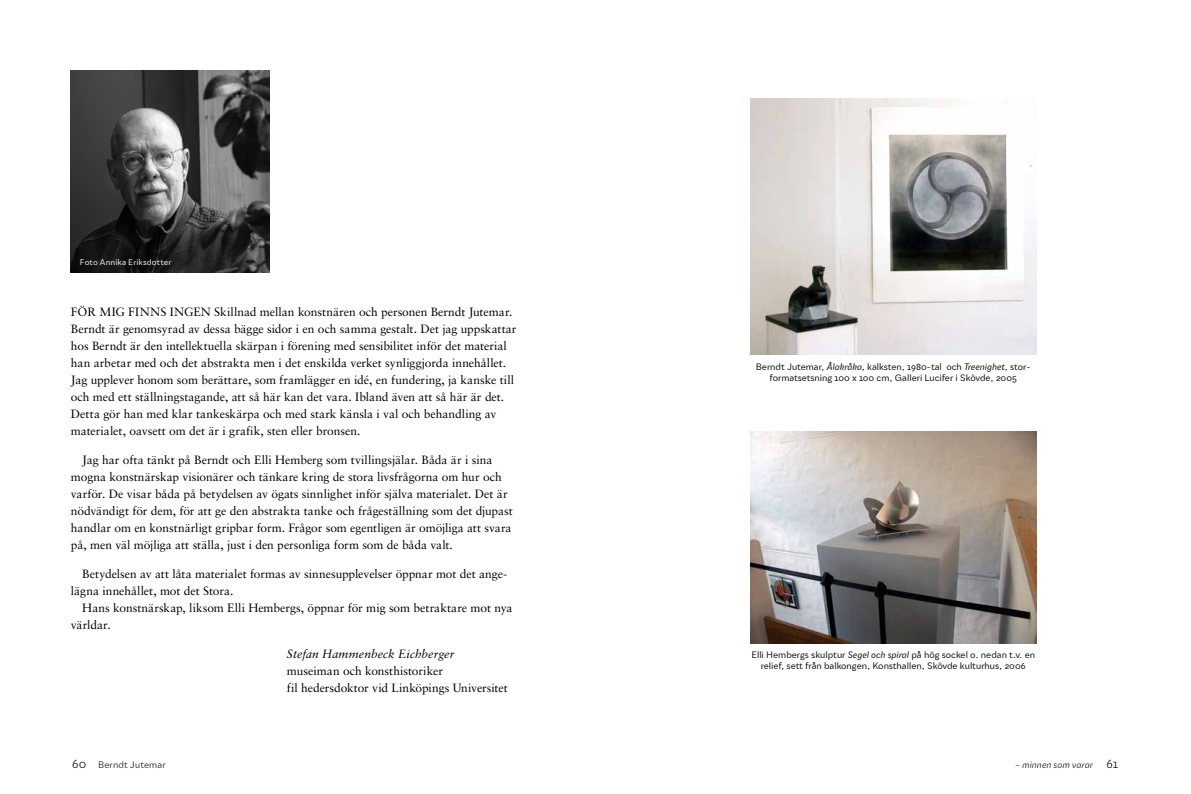
<style>
.page{position:relative;width:1191px;height:794px;background:#fff}
.page>*{position:absolute;margin:0;border:0;box-sizing:border-box;transform-origin:0 0}
.t1{font:12px/17px "Sabon";letter-spacing:-.005em;color:#000}
.t2{font:italic 12px "Sabon";letter-spacing:.005em;color:#000}
.t3{font:9px/10.8px "Qualion Text";color:#000;text-align:center}
.t4{font:italic 9px "Qualion Text";letter-spacing:.01em;color:#000}
.t5{font:9px "Qualion Text";letter-spacing:.015em;color:#000}
.t6{font:8px "Qualion Text";letter-spacing:.01em;color:#fff}
.s1{font-style:italic}
.s2{font-size:12px}
.s3{font-style:normal;font-size:12px}
</style>
<div class="page">
<img style="left:71px;top:71px;width:198px;height:201px">
<img style="left:750px;top:431px;width:286px;height:212px">
<img style="left:750px;top:99px;width:286px;height:256px">
<p class="t6" style="left:80px;top:257px;width:93px">Foto Annika Eriksdotter</p>
<p class="t1" style="left:71px;top:303px;width:447px">För mig finns ingen skillnad mellan konstnären och personen Berndt Jutemar.<br>Berndt är genomsyrad av dessa bägge sidor i en och samma gestalt. Det jag uppskattar hos Berndt är den intellektuella skärpan i förening med sensibilitet inför det material han arbetar med och det abstrakta men i det enskilda verket synliggjorda innehållet.<br>Jag upplever honom som berättare, som framlägger en idé, en fundering, ja kanske till och med ett ställningstagande, att så här kan det vara. Ibland även att så här är det.<br>Detta gör han med klar tankeskärpa och med stark känsla i val och behandling av materialet, oavsett om det är i grafik, sten eller bronsen.</p>
<p class="t1" style="left:71px;top:451px;width:443px;text-indent:11px">Jag har ofta tänkt på Berndt och Elli Hemberg som tvillingsjälar. Båda är i sina mogna konstnärskap visionärer och tänkare kring de stora livsfrågorna om hur och varför. De visar båda på betydelsen av ögats sinnlighet inför själva materialet. Det är nödvändigt för dem, för att ge den abstrakta tanke och frågeställning som det djupast handlar om en konstnärligt gripbar form. Frågor som egentligen är omöjliga att svara på, men väl möjliga att ställa, just i den personliga form som de båda valt.</p>
<p class="t1" style="left:71px;top:565px;width:438px;text-indent:11px">Betydelsen av att låta materialet formas av sinnesupplevelser öppnar mot det ange&shy;lägna innehållet, mot det Stora.</p>
<p class="t1" style="left:71px;top:599px;width:443px;text-indent:11px">Hans konstnärskap, liksom Elli Hembergs, öppnar för mig som betraktare mot nya världar.</p>
<p class="t2" style="left:287px;top:647px;width:169px">Stefan Hammenbeck Eichberger</p>
<p class="t1" style="left:287px;top:662px;width:222px">museiman och konsthistoriker<br>fil hedersdoktor vid Linköpings Universitet</p>
<p class="t3" style="left:756px;top:361px;width:276px">Berndt Jutemar, <span class="s1">Ålakråka,</span> kalksten, 1980-tal och <span class="s1">Treenighet,</span> stor&shy;formatsetsning 100 x 100 cm, Galleri Lucifer i Skövde, 2005</p>
<p class="t3" style="left:751px;top:649px;width:285px">Elli Hembergs skulptur <span class="s1">Segel och spiral</span> på hög sockel o. nedan t.v. en relief, sett från balkongen, Konsthallen, Skövde kulturhus, 2006</p>
<p class="t5" style="left:72px;top:759px;width:95px"><span class="s2">60</span> Berndt Jutemar</p>
<p class="t4" style="left:1015px;top:759px;width:105px">– minnen som varar <span class="s3">61</span></p>
</div>
